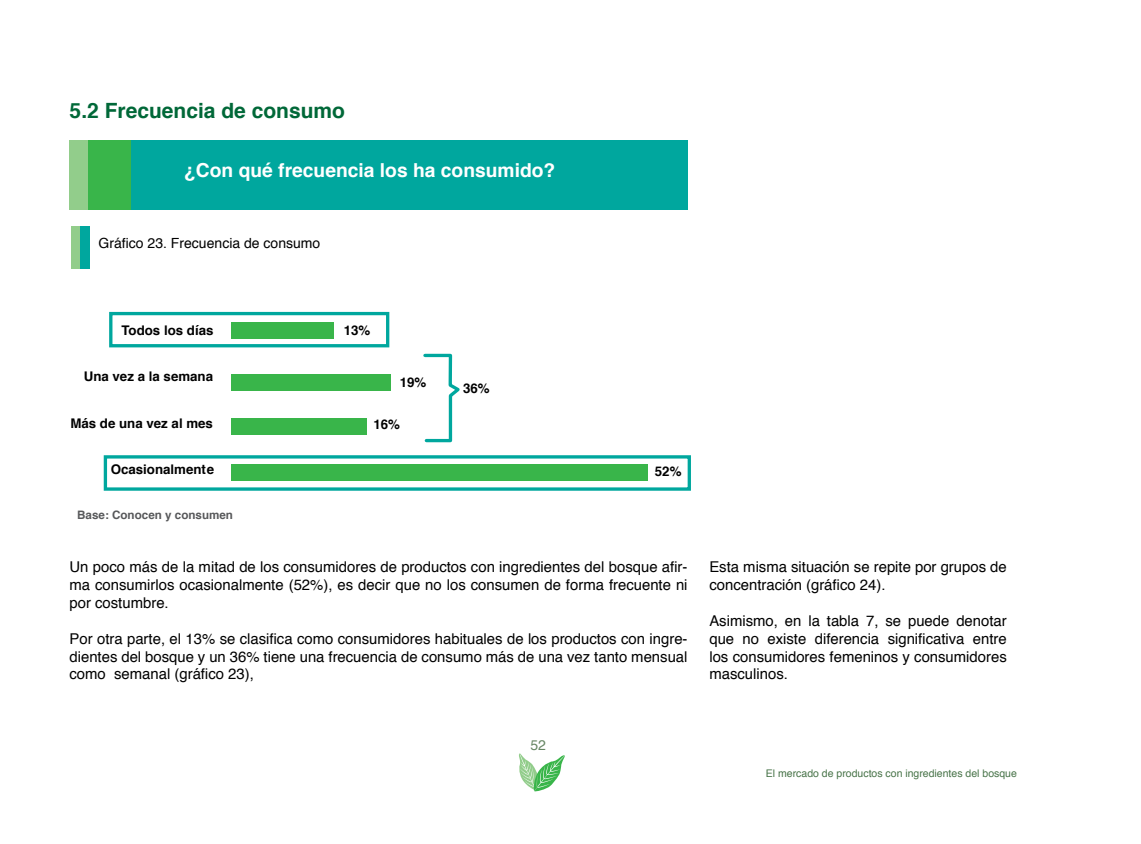
<style>
.page{position:relative;width:1141px;height:844px;background:#fff}
.page>*{position:absolute;margin:0;border:0;box-sizing:border-box;transform-origin:0 0}
.t1{font:700 21px "Helvetica";color:#006838}
.t2{font:700 19.25px "Helvetica";color:#fff}
.t3{font:14.88px/17.8px "Helvetica";color:#000;text-align:justify}
.t4{font:14px "Helvetica";color:#000}
.t5{font:14px "Helvetica";color:#668663}
.t6{font:700 13.3px "Helvetica";color:#000}
.t7{font:700 11.72px "Helvetica";color:#58595b}
.t8{font:10.5px "Helvetica";color:#477348}
</style>
<div class="page">
<svg style="left:519px;top:753px;width:46px;height:39px"></svg>
<div style="left:71px;top:226px;width:10px;height:43px;background:#92cd8b"></div>
<div style="left:80px;top:226px;width:10px;height:43px;background:#00a79e"></div>
<div style="left:130px;top:140px;width:558px;height:69px;background:#00a79e"></div>
<div style="left:88px;top:140px;width:42px;height:69px;background:#39b54a"></div>
<div style="left:70px;top:140px;width:18px;height:69px;background:#92cd8b"></div>
<svg style="left:103px;top:311px;width:588px;height:180px"></svg>
<svg style="left:422px;top:352px;width:42px;height:92px"></svg>
<h1 class="t1" style="left:70px;top:93px;width:277px">5.2 Frecuencia de consumo</h1>
<p class="t2" style="left:184px;top:155px;width:373px">¿Con qué frecuencia los ha consumido?</p>
<p class="t4" style="left:99px;top:233px;width:223px">Gráfico 23. Frecuencia de consumo</p>
<p class="t6" style="left:121px;top:319px;width:94px">Todos los días</p>
<p class="t6" style="left:84px;top:366px;width:131px">Una vez a la semana</p>
<p class="t6" style="left:70px;top:412px;width:144px">Más de una vez al mes</p>
<p class="t6" style="left:111px;top:459px;width:105px">Ocasionalmente</p>
<p class="t7" style="left:77px;top:505px;width:157px">Base: Conocen y consumen</p>
<p class="t6" style="left:344px;top:319px;width:28px">13%</p>
<p class="t6" style="left:400px;top:371px;width:28px">19%</p>
<p class="t6" style="left:374px;top:413px;width:28px">16%</p>
<p class="t6" style="left:463px;top:377px;width:28px">36%</p>
<p class="t6" style="left:655px;top:460px;width:28px">52%</p>
<p class="t3" style="left:70px;top:558px;width:620px">Un poco más de la mitad de los consumidores de productos con ingredientes del bosque afir&shy;ma consumirlos ocasionalmente (52%), es decir que no los consumen de forma frecuente ni por costumbre.</p>
<p class="t3" style="left:70px;top:629px;width:620px">Por otra parte, el 13% se clasifica como consumidores habituales de los productos con ingre&shy;dientes del bosque y un 36% tiene una frecuencia de consumo más de una vez tanto mensual como semanal (gráfico 23),</p>
<p class="t3" style="left:709px;top:558px;width:299px">Esta misma situación se repite por grupos de concentración (gráfico 24).</p>
<p class="t3" style="left:709px;top:612px;width:299px">Asimismo, en la tabla 7, se puede denotar que no existe diferencia significativa entre los consumidores femeninos y consumidores masculinos.</p>
<p class="t5" style="left:530px;top:733px;width:17px">52</p>
<p class="t8" style="left:766px;top:765px;width:252px">El mercado de productos con ingredientes del bosque</p>
</div>
